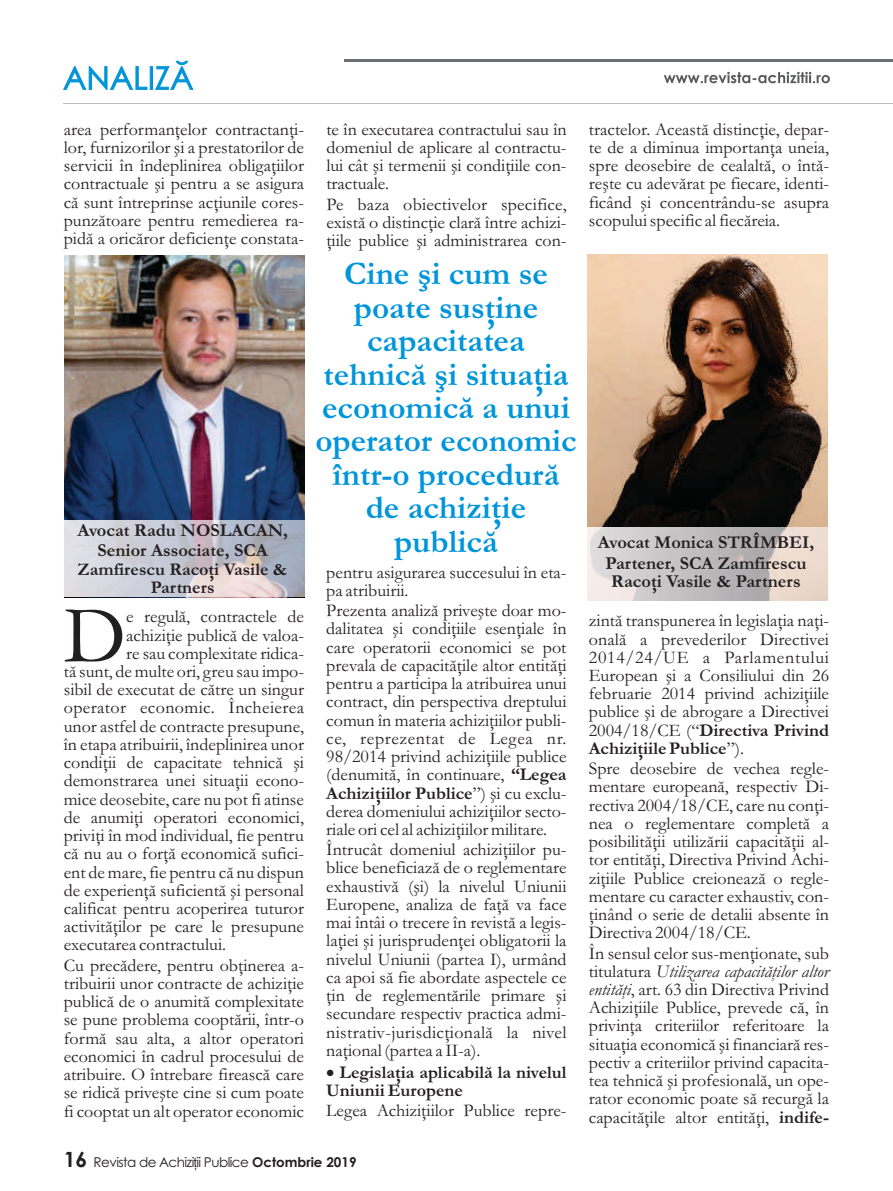
<style>
.page{position:relative;width:893px;height:1191px;background:#fff}
.page>*{position:absolute;margin:0;border:0;box-sizing:border-box;transform-origin:0 0}
.t1{font:81px "Garamond";color:#231f20}
.t2{font:700 33px/33.5px "Garamond";color:#0095da;text-align:center}
.t3{font:700 18.3px/20.5px "Garamond";color:#231f20;text-align:center}
.t4{font:18px/18.1px "Garamond";color:#231f20;text-align:justify}
.t5{font:700 18px/18.1px "Garamond";color:#231f20;text-align:center}
.t6{font:18px "Garamond";letter-spacing:.02em;color:#231f20}
.t7{font:13.5px "Century Gothic";letter-spacing:-.04em;color:#231f20}
.s1{font-weight:700}
.s2{font-weight:700;font-size:21px}
.s3{font-family:"Arial Narrow"}
.s4{font-style:italic}
</style>
<div class="page">
<hr style="left:344px;top:59px;width:548px;height:2px;background:#6d6e70">
<svg style="left:664px;top:72px;width:166px;height:11px"></svg>
<hr style="left:64px;top:103px;width:829px;height:1px;background:#bbbdc0">
<svg style="left:63px;top:61px;width:130px;height:29px"></svg>
<img style="left:64px;top:255px;width:241px;height:265px">
<svg style="left:64px;top:520px;width:241px;height:77px;background:#c9c8d2"></svg>
<img style="left:587px;top:255px;width:240px;height:272px">
<svg style="left:587px;top:527px;width:241px;height:73px;background:#cfc8c6"></svg>
<p class="t4" style="left:64px;top:122px;width:242px">area performanţelor contractanţi&shy;lor, furnizorilor şi a prestatorilor de servicii în îndeplinirea obligaţiilor contractuale şi pentru a se asigura că sunt întreprinse acţiunile cores&shy;punzătoare pentru remedierea ra&shy;pidă a oricăror deficienţe constata-</p>
<p class="t4" style="left:326px;top:122px;width:242px">te în executarea contractului sau în domeniul de aplicare al contractu&shy;lui cât şi termenii şi condiţiile con&shy;tractuale.</p>
<p class="t4" style="left:326px;top:197px;width:242px">Pe baza obiectivelor specifice, există o distincţie clară între achizi&shy;ţiile publice şi administrarea con-</p>
<p class="t3" style="left:77px;top:522px;width:212px">Avocat Radu NOSLACAN,<br>Senior Associate, SCA</p>
<p class="t5" style="left:78px;top:562px;width:211px">Zamfirescu Racoţi Vasile &amp;<br>Partners</p>
<h1 class="t1" style="left:64px;top:608px;width:64px">D</h1>
<p class="t4" style="left:126px;top:609px;width:179px">e regulă, contractele de</p>
<p class="t4" style="left:126px;top:628px;width:179px">achiziţie publică de valoa-</p>
<p class="t4" style="left:126px;top:646px;width:179px">re sau complexitate ridica-</p>
<p class="t4" style="left:64px;top:664px;width:242px">tă sunt, de multe ori, greu sau impo-</p>
<p class="t4" style="left:64px;top:682px;width:242px">sibil de executat de către un singur</p>
<p class="t6" style="left:64px;top:701px;width:242px">operator economic. Încheierea</p>
<p class="t4" style="left:64px;top:719px;width:242px">unor astfel de contracte presupune,</p>
<p class="t4" style="left:64px;top:737px;width:242px">în etapa atribuirii, îndeplinirea unor</p>
<p class="t4" style="left:64px;top:755px;width:242px">condiţii de capacitate tehnică şi</p>
<p class="t4" style="left:64px;top:773px;width:242px">demonstrarea unei situaţii econo-</p>
<p class="t4" style="left:64px;top:792px;width:242px">mice deosebite, care nu pot fi atinse</p>
<p class="t4" style="left:64px;top:810px;width:242px">de anumiţi operatori economici,</p>
<p class="t4" style="left:64px;top:828px;width:242px">priviţi în mod individual, fie pentru</p>
<p class="t4" style="left:64px;top:846px;width:242px">că nu au o forţă economică sufici-</p>
<p class="t4" style="left:64px;top:865px;width:242px">ent de mare, fie pentru că nu dispun</p>
<p class="t4" style="left:64px;top:883px;width:242px">de experienţă suficientă şi personal</p>
<p class="t4" style="left:64px;top:901px;width:242px">calificat pentru acoperirea tuturor</p>
<p class="t4" style="left:64px;top:919px;width:242px">activităţilor pe care le presupune</p>
<p class="t4" style="left:64px;top:937px;width:164px">executarea contractului.</p>
<p class="t4" style="left:64px;top:958px;width:242px">Cu precădere, pentru obţinerea a&shy;tribuirii unor contracte de achiziţie publică de o anumită complexitate se pune problema cooptării, într-o formă sau alta, a altor operatori economici în cadrul procesului de atribuire. O întrebare firească care se ridică priveşte cine si cum poate fi cooptat un alt operator economic</p>
<h2 class="t2" style="left:315px;top:261px;width:263px">Cine şi cum se poate susţine capacitatea tehnică şi situaţia economică a unui operator economic într-o procedură de achiziţie publică</h2>
<p class="t4" style="left:326px;top:565px;width:242px">pentru asigurarea succesului în eta&shy;pa atribuirii.</p>
<p class="t4" style="left:326px;top:603px;width:242px">Prezenta analiză priveşte doar mo&shy;dalitatea şi condiţiile esenţiale în care operatorii economici se pot prevala de capacităţile altor entităţi pentru a participa la atribuirea unui contract, din perspectiva dreptului comun în materia achiziţiilor publi&shy;ce, reprezentat de Legea nr.<br>98/2014 privind achiziţiile publice (denumită, în continuare, <span class="s1">“Legea Achiziţiilor Publice</span>”) şi cu exclu&shy;derea domeniului achiziţiilor secto&shy;riale ori cel al achiziţiilor militare.</p>
<p class="t4" style="left:326px;top:842px;width:242px">Întrucât domeniul achiziţiilor pu&shy;blice beneficiază de o reglementare exhaustivă (şi) la nivelul Uniunii Europene, analiza de faţă va face mai întâi o trecere în revistă a legis&shy;laţiei şi jurisprudenţei obligatorii la nivelul Uniunii (partea I), urmând ca apoi să fie abordate aspectele ce ţin de reglementările primare şi secundare respectiv practica admi&shy;nistrativ-jurisdicţională la nivel naţional (partea a II-a).</p>
<p class="t5" style="left:326px;top:1065px;width:242px;text-align:left">• Legislaţia aplicabilă la nivelul<br>Uniunii Europene</p>
<p class="t4" style="left:326px;top:1103px;width:242px">Legea Achiziţiilor Publice repre-</p>
<p class="t7" style="left:64px;top:1156px;width:294px"><span class="s2">16</span> Revista de Achizi<span class="s3">ț</span>ii Publice <span class="s1">Octombrie 2019</span></p>
<p class="t4" style="left:589px;top:122px;width:242px">tractelor. Această distincţie, depar&shy;te de a diminua importanţa uneia, spre deosebire de cealaltă, o întă&shy;reşte cu adevărat pe fiecare, identi&shy;ficând şi concentrându-se asupra scopului specific al fiecăreia.</p>
<p class="t3" style="left:598px;top:534px;width:218px">Avocat Monica STRÎMBEI,<br>Partener, SCA Zamfirescu</p>
<p class="t3" style="left:611px;top:573px;width:191px">Racoţi Vasile &amp; Partners</p>
<p class="t4" style="left:589px;top:613px;width:242px">zintă transpunerea în legislaţia naţi&shy;onală a prevederilor Directivei 2014/24/UE a Parlamentului European şi a Consiliului din 26 februarie 2014 privind achiziţiile publice şi de abrogare a Directivei 2004/18/CE (“<span class="s1">Directiva Privind Achiziţiile Publice</span>”).</p>
<p class="t4" style="left:589px;top:761px;width:242px">Spre deosebire de vechea regle&shy;mentare europeană, respectiv Di&shy;rectiva 2004/18/CE, care nu conţi&shy;nea o reglementare completă a posibilităţii utilizării capacităţii al&shy;tor entităţi, Directiva Privind Achi&shy;ziţiile Publice creionează o regle&shy;mentare cu caracter exhaustiv, con&shy;ţinând o serie de detalii absente în Directiva 2004/18/CE.</p>
<p class="t4" style="left:589px;top:946px;width:242px">În sensul celor sus-menţionate, sub titulatura <span class="s4">Utilizarea capacităţilor altor entităţi</span>, art. 63 din Directiva Privind Achiziţiile Publice, prevede că, în privinţa criteriilor referitoare la situaţia economică şi financiară res&shy;pectiv a criteriilor privind capacita&shy;tea tehnică şi profesională, un ope&shy;rator economic poate să recurgă la capacităţile altor entităţi, <span class="s1">indife-</span></p>
</div>
